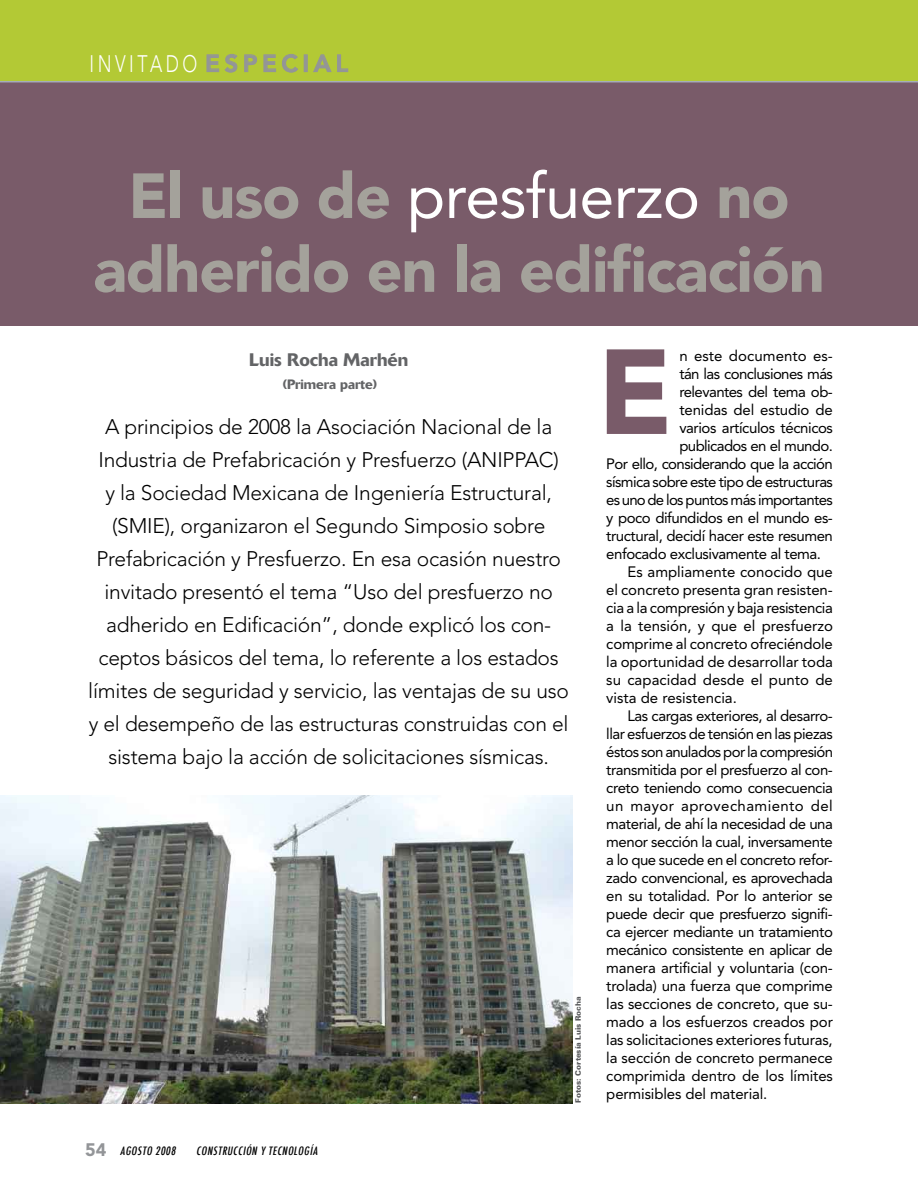
<style>
.page{position:relative;width:918px;height:1188px;background:#fff}
.page>*{position:absolute;margin:0;border:0;box-sizing:border-box;transform-origin:0 0}
.t1{font:900 119.4px "Avenir";color:#795b69}
.t2{font:900 63px/73.8px "Avenir";letter-spacing:-.02em;color:#a4a29b;text-align:center}
.t3{font:300 23.7px "Avenir";letter-spacing:.2em;color:#fff;scale:.75 1}
.t4{font:300 21px/33px "Avenir";letter-spacing:-.01em;color:#000;text-align:center}
.t5{font:500 18px "Delta";color:#636466}
.t6{font:15px "Avenir";letter-spacing:-.03em;color:#000}
.t7{font:15px "Avenir";letter-spacing:-.01em;color:#000}
.t8{font:15px "Avenir";color:#000}
.t9{font:15px "Avenir";letter-spacing:-.005em;color:#000}
.t10{font:15px "Avenir";letter-spacing:.025em;color:#000}
.t11{font:15px "Avenir";letter-spacing:.005em;color:#000}
.t12{font:500 13.5px "Delta";color:#636466}
.t13{font:italic 500 condensed 11.25px "Futura";color:#000}
.t14{font:900 7.5px "Univers";color:#58595b}
.s1{font-weight:800;color:#939598}
.s2{font-weight:400;color:#fff}
.s3{font-family:"Avenir";font-weight:900;font-style:normal;font-stretch:normal;font-size:18px;color:#939598}
</style>
<div class="page">
<img style="left:0;top:796px;width:572px;height:307px">
<div style="left:0;top:75px;width:918px;height:250px;background:#795b69"></div>
<div style="left:0;top:0;width:918px;height:82px;background:#b3c935"></div>
<hr style="left:0;top:81px;width:918px;height:1px;background:#a5adb9">
<svg style="left:206px;top:54px;width:32px;height:19px"></svg>
<svg style="left:244px;top:54px;width:54px;height:19px"></svg>
<div style="left:304px;top:54px;width:4px;height:18px;border:1px solid #939598"></div>
<svg style="left:313px;top:54px;width:36px;height:19px"></svg>
<h3 class="t3" style="left:90px;top:50px;width:346px">invitado <span class="s1">ESPECIAL</span></h3>
<h2 class="t2" style="left:93px;top:159px;width:733px">El uso de <span class="s2">presfuerzo</span> no adherido en la edificación</h2>
<h1 class="t1" style="left:597px;top:320px;width:77px">E</h1>
<p class="t5" style="left:249px;top:349px;width:160px">Luis Rocha Marhén</p>
<p class="t11" style="left:679px;top:347px;width:155px">n este documento es-</p>
<p class="t6" style="left:679px;top:365px;width:155px">tán las conclusiones más</p>
<p class="t6" style="left:679px;top:383px;width:155px">relevantes del tema ob-</p>
<p class="t7" style="left:679px;top:401px;width:155px">tenidas del estudio de</p>
<p class="t6" style="left:679px;top:419px;width:155px">varios artículos técnicos</p>
<p class="t6" style="left:679px;top:437px;width:155px">publicados en el mundo.</p>
<p class="t6" style="left:606px;top:455px;width:228px">Por ello, considerando que la acción</p>
<p class="t6" style="left:606px;top:473px;width:228px">sísmica sobre este tipo de estructuras</p>
<p class="t6" style="left:606px;top:491px;width:228px">es uno de los puntos más importantes</p>
<p class="t6" style="left:606px;top:509px;width:228px">y poco difundidos en el mundo es-</p>
<p class="t6" style="left:606px;top:527px;width:228px">tructural, decidí hacer este resumen</p>
<p class="t6" style="left:606px;top:545px;width:216px">enfocado exclusivamente al tema.</p>
<p class="t8" style="left:628px;top:563px;width:207px">Es ampliamente conocido que</p>
<p class="t9" style="left:606px;top:581px;width:228px">el concreto presenta gran resisten-</p>
<p class="t6" style="left:606px;top:599px;width:228px">cia a la compresión y baja resistencia</p>
<p class="t8" style="left:606px;top:617px;width:228px">a la tensión, y que el presfuerzo</p>
<p class="t6" style="left:606px;top:635px;width:228px">comprime al concreto ofreciéndole</p>
<p class="t8" style="left:606px;top:653px;width:228px">la oportunidad de desarrollar toda</p>
<p class="t8" style="left:606px;top:671px;width:228px">su capacidad desde el punto de</p>
<p class="t8" style="left:606px;top:689px;width:132px">vista de resistencia.</p>
<p class="t6" style="left:628px;top:707px;width:207px">Las cargas exteriores, al desarro-</p>
<p class="t6" style="left:606px;top:725px;width:228px">llar esfuerzos de tensión en las piezas</p>
<p class="t6" style="left:606px;top:743px;width:228px">éstos son anulados por la compresión</p>
<p class="t6" style="left:606px;top:761px;width:228px">transmitida por el presfuerzo al con-</p>
<p class="t6" style="left:606px;top:779px;width:228px">creto teniendo como consecuencia</p>
<p class="t10" style="left:606px;top:797px;width:228px">un mayor aprovechamiento del</p>
<p class="t6" style="left:606px;top:815px;width:228px">material, de ahí la necesidad de una</p>
<p class="t6" style="left:606px;top:833px;width:228px">menor sección la cual, inversamente</p>
<p class="t6" style="left:606px;top:851px;width:228px">a lo que sucede en el concreto refor-</p>
<p class="t6" style="left:606px;top:869px;width:228px">zado convencional, es aprovechada</p>
<p class="t6" style="left:606px;top:887px;width:228px">en su totalidad. Por lo anterior se</p>
<p class="t6" style="left:606px;top:905px;width:228px">puede decir que presfuerzo signifi-</p>
<p class="t6" style="left:606px;top:923px;width:228px">ca ejercer mediante un tratamiento</p>
<p class="t6" style="left:606px;top:941px;width:228px">mecánico consistente en aplicar de</p>
<p class="t7" style="left:606px;top:959px;width:228px">manera artificial y voluntaria (con-</p>
<p class="t7" style="left:606px;top:977px;width:228px">trolada) una fuerza que comprime</p>
<p class="t7" style="left:606px;top:995px;width:228px">las secciones de concreto, que su-</p>
<p class="t7" style="left:606px;top:1013px;width:228px">mado a los esfuerzos creados por</p>
<p class="t6" style="left:606px;top:1031px;width:228px">las solicitaciones exteriores futuras,</p>
<p class="t7" style="left:606px;top:1049px;width:228px">la sección de concreto permanece</p>
<p class="t7" style="left:606px;top:1067px;width:228px">comprimida dentro de los límites</p>
<p class="t7" style="left:606px;top:1085px;width:163px">permisibles del material.</p>
<p class="t12" style="left:283px;top:376px;width:96px">(Primera parte)</p>
<p class="t4" style="left:88px;top:410px;width:482px">A principios de 2008 la Asociación Nacional de la<br>I ndustria de Prefabricación y Presfuerzo (ANI PPAC)<br>y la Sociedad Mexicana de I ngeniería Estructural, (SMI E), organizaron el Segundo Simposio sobre Prefabricación y Presfuerzo. En esa ocasión nuestro invitado presentó el tema “Uso del presfuerzo no adherido en Edificación”, donde explicó los con&shy;ceptos básicos del tema, lo referente a los estados límites de seguridad y servicio, las ventajas de su uso y el desempeño de las estructuras construidas con el sistema bajo la acción de solicitaciones sísmicas.</p>
<p class="t14" style="left:573px;top:1103px;width:107px;rotate:-90deg">Fotos: Cortesía Luis Rocha</p>
<p class="t13" style="left:85px;top:1143px;width:95px"><span class="s3">5 4</span> AGOSTO 2008</p>
<p class="t13" style="left:196px;top:1143px;width:124px">CONSTRUCCIÓN Y TECNOLOGÍA</p>
</div>
